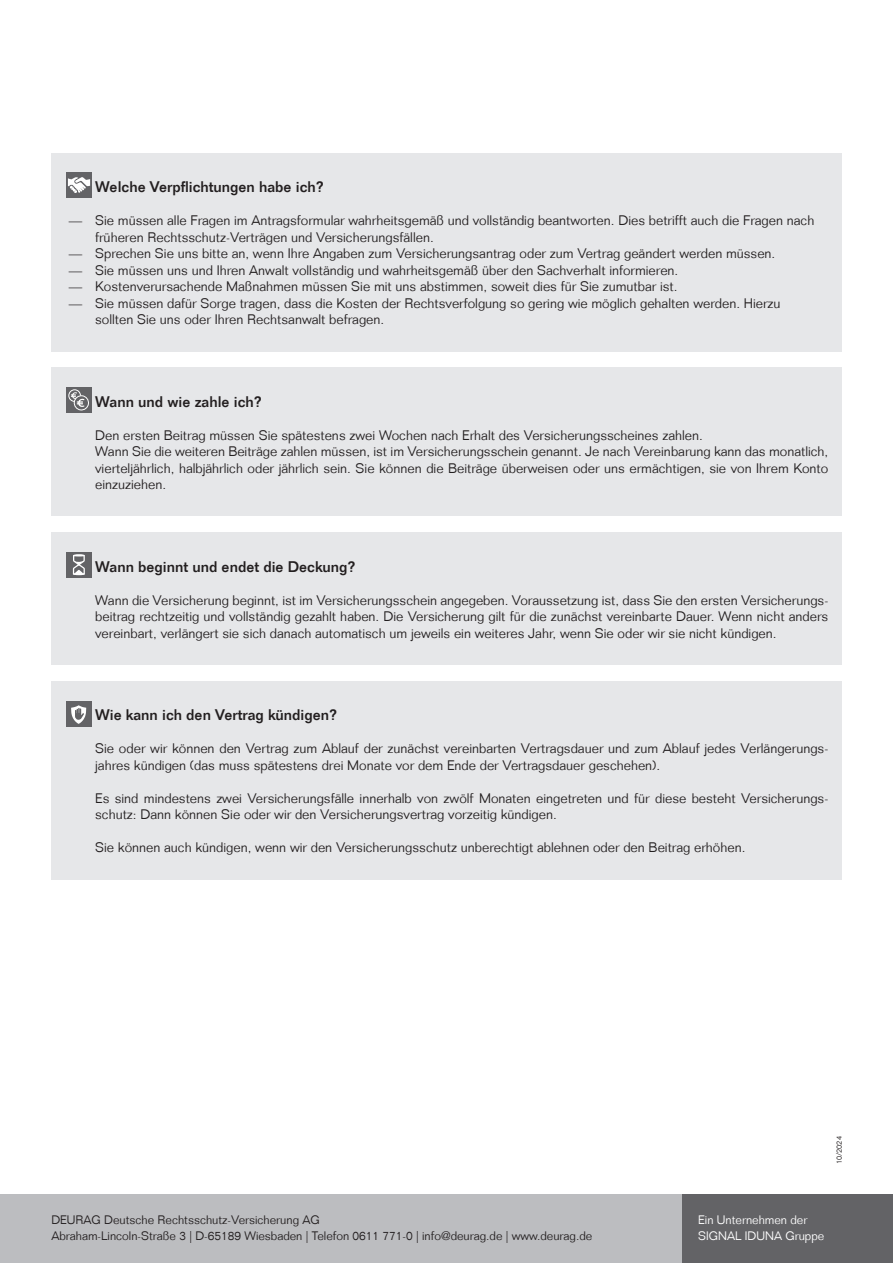
<style>
.page{position:relative;width:893px;height:1263px;background:#fff}
.page>*{position:absolute;margin:0;border:0;box-sizing:border-box;transform-origin:0 0}
.t1{font:500 15px "Folio LT";color:#231f20}
.t2{font:300 13.5px/16.5px "Folio LT";color:#231f20}
.t3{font:300 12px/16.5px "Folio LT";color:#231f20}
.t4{font:300 12px/16.5px "Folio LT";color:#fff}
.t5{font:300 7.5px "Folio LT";letter-spacing:-.005em;color:#231f20}
</style>
<div class="page">
<div style="left:0;top:1195px;width:700px;height:68px;background:#bcbdc0"></div>
<div style="left:683px;top:1195px;width:210px;height:68px;background:#636366"></div>
<div style="left:51px;top:153px;width:791px;height:198px;background:#e6e7e9"></div>
<div style="left:51px;top:368px;width:791px;height:148px;background:#e6e7e9"></div>
<div style="left:51px;top:532px;width:791px;height:132px;background:#e6e7e9"></div>
<div style="left:51px;top:682px;width:791px;height:198px;background:#e6e7e9"></div>
<div style="left:66px;top:173px;width:25px;height:25px;background:#636366"></div>
<div style="left:66px;top:387px;width:25px;height:25px;background:#636366"></div>
<div style="left:66px;top:552px;width:25px;height:25px;background:#636366"></div>
<div style="left:66px;top:701px;width:25px;height:26px;background:#636366"></div>
<svg style="left:68px;top:389px;width:21px;height:21px"></svg>
<svg style="left:72px;top:554px;width:13px;height:21px"></svg>
<svg style="left:71px;top:705px;width:15px;height:19px"></svg>
<svg style="left:68px;top:177px;width:22px;height:16px"></svg>
<p class="t2" style="left:69px;top:212px;width:15px">—</p>
<p class="t2" style="left:69px;top:245px;width:15px;text-align:justify">— — — —</p>
<p class="t1" style="left:95px;top:178px;width:230px">Welche Verpflichtungen habe ich?</p>
<p class="t2" style="left:95px;top:212px;width:721px">Sie müssen alle Fragen im Antragsformular wahrheitsgemäß und vollständig beantworten. Dies betrifft auch die Fragen nach früheren Rechtsschutz-Verträgen und Versicherungsfällen.<br>Sprechen Sie uns bitte an, wenn Ihre Angaben zum Versicherungsantrag oder zum Vertrag geändert werden müssen.<br>Sie müssen uns und Ihren Anwalt vollständig und wahrheitsgemäß über den Sachverhalt informieren.<br>Kostenverursachende Maßnahmen müssen Sie mit uns abstimmen, soweit dies für Sie zumutbar ist.<br>Sie müssen dafür Sorge tragen, dass die Kosten der Rechtsverfolgung so gering wie möglich gehalten werden. Hierzu sollten Sie uns oder Ihren Rechtsanwalt befragen.</p>
<p class="t1" style="left:95px;top:392px;width:169px">Wann und wie zahle ich?</p>
<p class="t2" style="left:95px;top:427px;width:735px">Den ersten Beitrag müssen Sie spätestens zwei Wochen nach Erhalt des Versicherungsscheines zahlen.<br>Wann Sie die weiteren Beiträge zahlen müssen, ist im Versicherungsschein genannt. Je nach Vereinbarung kann das monatlich, vierteljährlich, halbjährlich oder jährlich sein. Sie können die Beiträge überweisen oder uns ermächtigen, sie von Ihrem Konto einzuziehen.</p>
<p class="t1" style="left:95px;top:557px;width:262px">Wann beginnt und endet die Deckung?</p>
<p class="t2" style="left:95px;top:592px;width:735px;text-align:justify">Wann die Versicherung beginnt, ist im Versicherungsschein angegeben. Voraussetzung ist, dass Sie den ersten Versicherungs&shy;beitrag rechtzeitig und vollständig gezahlt haben. Die Versicherung gilt für die zunächst vereinbarte Dauer. Wenn nicht anders vereinbart, verlängert sie sich danach automatisch um jeweils ein weiteres Jahr, wenn Sie oder wir sie nicht kündigen.</p>
<p class="t1" style="left:95px;top:706px;width:244px">Wie kann ich den Vertrag kündigen?</p>
<p class="t2" style="left:95px;top:740px;width:733px">Sie oder wir können den Vertrag zum Ablauf der zunächst vereinbarten Vertragsdauer und zum Ablauf jedes Verlängerungs&shy;jahres kündigen (das muss spätestens drei Monate vor dem Ende der Vertragsdauer geschehen).</p>
<p class="t2" style="left:95px;top:790px;width:735px">Es sind mindestens zwei Versicherungsfälle innerhalb von zwölf Monaten eingetreten und für diese besteht Versicherungs&shy;schutz: Dann können Sie oder wir den Versicherungsvertrag vorzeitig kündigen.</p>
<p class="t2" style="left:95px;top:839px;width:652px">Sie können auch kündigen, wenn wir den Versicherungsschutz unberechtigt ablehnen oder den Beitrag erhöhen.</p>
<p class="t5" style="left:835px;top:1164px;width:30px;rotate:-90deg">10/2024</p>
<p class="t3" style="left:51px;top:1211px;width:542px">DEURAG Deutsche Rechtsschutz-Versicherung AG<br>Abraham-Lincoln-Straße 3 | D-65189 Wiesbaden | Telefon 0611 771-0 | info@deurag.de | www.deurag.de</p>
<p class="t4" style="left:698px;top:1211px;width:128px">Ein Unternehmen der<br>SIGNAL IDUNA Gruppe</p>
</div>
